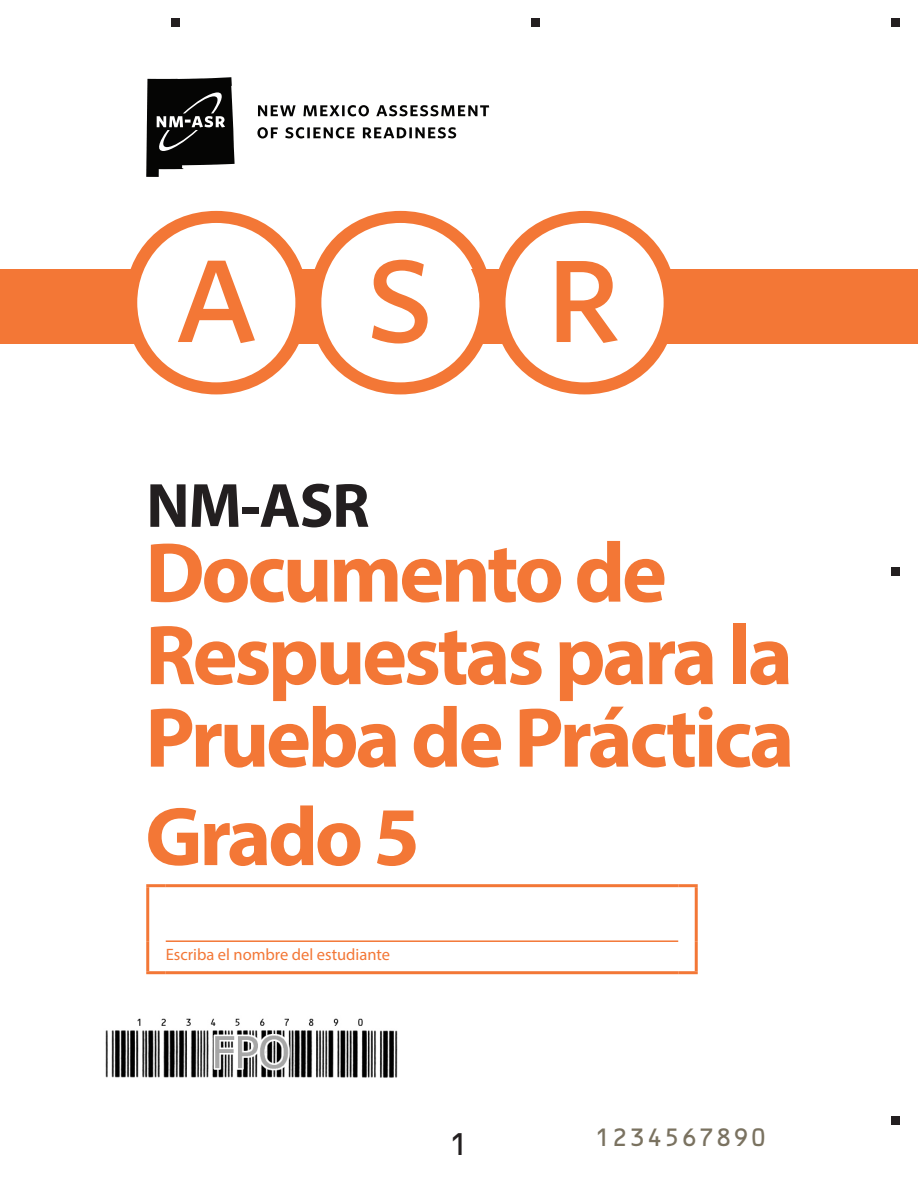
<style>
.page{position:relative;width:918px;height:1188px;background:#fff}
.page>*{position:absolute;margin:0;border:0;box-sizing:border-box;transform-origin:0 0}
.t1{font:191.4px "Whitney Index White Round Md";color:#f37736}
.t2{font:700 85.5px/82.5px "Myriad Pro";letter-spacing:-.04em;color:#f37736}
.t3{font:700 84px "Myriad Pro";letter-spacing:-.04em;color:#f37736}
.t4{font:700 63px "Myriad Pro";color:#231f20}
.t5{font:30px "OCRB Alternate";color:#231f20}
.t6{font:24px "OCRB Alternate";color:#7a7260}
.t7{font:16.5px "Myriad Pro";color:#f37736}
</style>
<div class="page">
<div style="left:891px;top:18px;width:9px;height:9px;background:#231f20"></div>
<div style="left:531px;top:18px;width:9px;height:9px;background:#231f20"></div>
<div style="left:171px;top:18px;width:9px;height:9px;background:#231f20"></div>
<div style="left:891px;top:1116px;width:9px;height:9px;background:#231f20"></div>
<div style="left:891px;top:567px;width:9px;height:9px;background:#231f20"></div>
<img style="left:105px;top:1018px;width:293px;height:60px">
<div style="left:0;top:270px;width:918px;height:74px;background:#f37736"></div>
<div style="left:131px;top:223px;width:167px;height:168px;background:#fff;border-radius:50%"></div>
<div style="left:313px;top:223px;width:167px;height:168px;background:#fff;border-radius:50%"></div>
<div style="left:499px;top:223px;width:167px;height:168px;background:#fff;border-radius:50%"></div>
<svg style="left:146px;top:77px;width:89px;height:100px"></svg>
<svg style="left:257px;top:105px;width:232px;height:34px"></svg>
<hr style="left:146px;top:884px;width:20px;height:3px;background:#f37736">
<hr style="left:146px;top:887px;width:3px;height:54px;background:#f37736">
<hr style="left:166px;top:884px;width:512px;height:3px;background:#f37736">
<hr style="left:678px;top:884px;width:20px;height:3px;background:#f37736">
<hr style="left:146px;top:941px;width:3px;height:30px;background:#f37736">
<hr style="left:146px;top:971px;width:20px;height:3px;background:#f37736">
<hr style="left:166px;top:971px;width:512px;height:3px;background:#f37736">
<hr style="left:678px;top:971px;width:20px;height:3px;background:#f37736">
<hr style="left:695px;top:887px;width:3px;height:54px;background:#f37736">
<hr style="left:695px;top:941px;width:3px;height:30px;background:#f37736">
<hr style="left:166px;top:940px;width:512px;height:2px;background:#f37736">
<h1 class="t1" style="left:120px;top:211px;width:562px">ASR</h1>
<p class="t4" style="left:146px;top:465px;width:225px">NM-ASR</p>
<p class="t2" style="left:145px;top:529px;width:651px">Documento de<br>Respuestas para la<br>Prueba de Práctica</p>
<p class="t3" style="left:145px;top:782px;width:276px">Grado 5</p>
<p class="t7" style="left:166px;top:944px;width:226px">Escriba el nombre del estudiante</p>
<p class="t5" style="left:448px;top:1127px;width:23px">1</p>
<p class="t6" style="left:594px;top:1124px;width:174px">1234567890</p>
</div>
